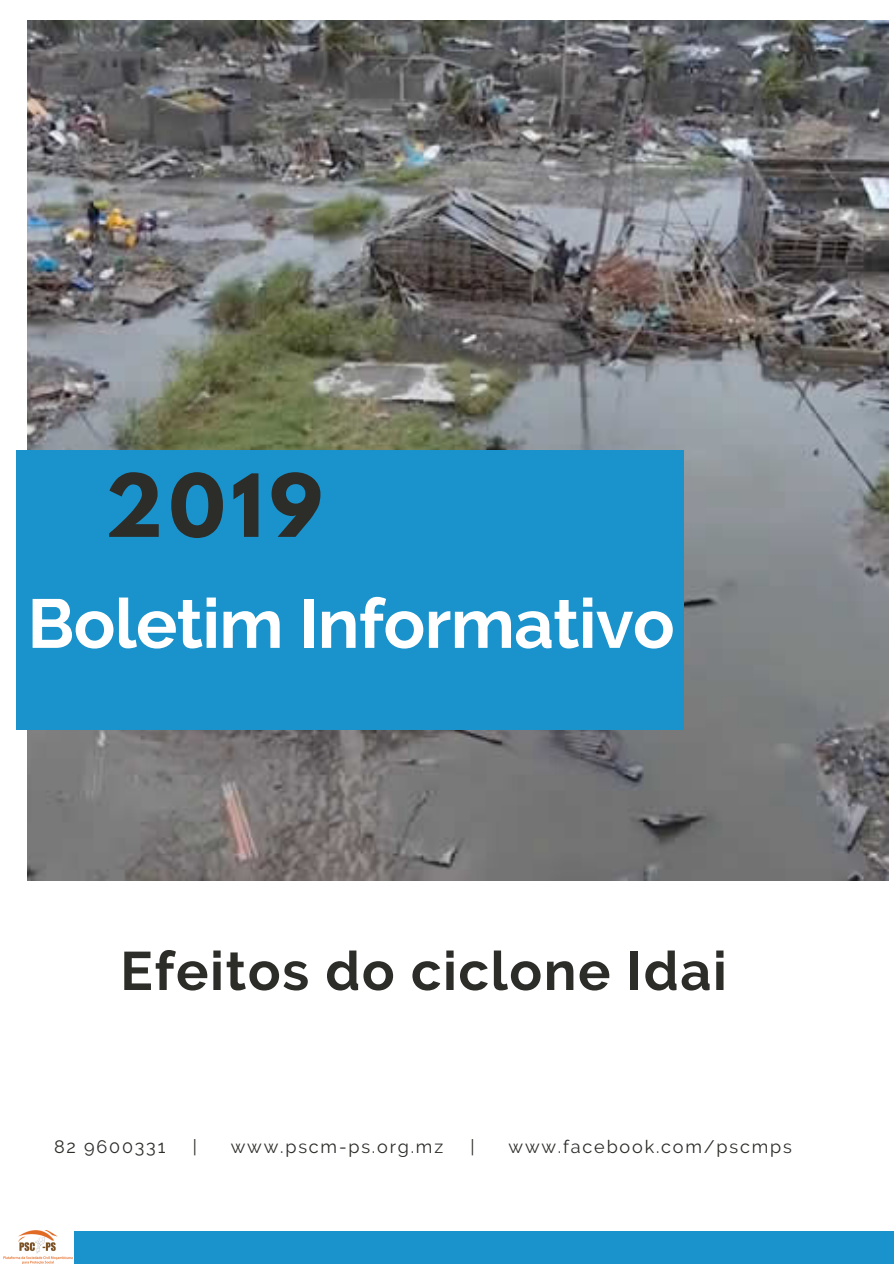
<style>
.page{position:relative;width:894px;height:1264px;background:#fff}
.page>*{position:absolute;margin:0;border:0;box-sizing:border-box;transform-origin:0 0}
.t1{font:700 76.95px "League Spartan";color:#2c2c29}
.t2{font:700 68.85px "Raleway";letter-spacing:-.01em;color:#fff}
.t3{font:700 54px "Raleway";letter-spacing:.03em;color:#2c2c29}
.t4{font:18px "Raleway";letter-spacing:.1em;color:#2c2c29}
</style>
<div class="page">
<img style="left:27px;top:21px;width:861px;height:859px">
<div style="left:16px;top:450px;width:667px;height:279px;background:#1a92cb"></div>
<div style="left:0;top:1231px;width:893px;height:32px;background:#1a92cb"></div>
<img style="left:0;top:1230px;width:74px;height:33px">
<h1 class="t1" style="left:105px;top:467px;width:219px">2019</h1>
<h2 class="t2" style="left:27px;top:583px;width:648px">Boletim Informativo</h2>
<h3 class="t3" style="left:120px;top:939px;width:607px">Efeitos do ciclone Idai</h3>
<p class="t4" style="left:54px;top:1135px;width:113px">82 9600331</p>
<p class="t4" style="left:193px;top:1135px;width:6px">|</p>
<p class="t4" style="left:231px;top:1135px;width:214px">www.pscm-ps.org.mz</p>
<p class="t4" style="left:470px;top:1135px;width:6px">|</p>
<p class="t4" style="left:508px;top:1135px;width:284px">www.facebook.com/pscmps</p>
</div>
